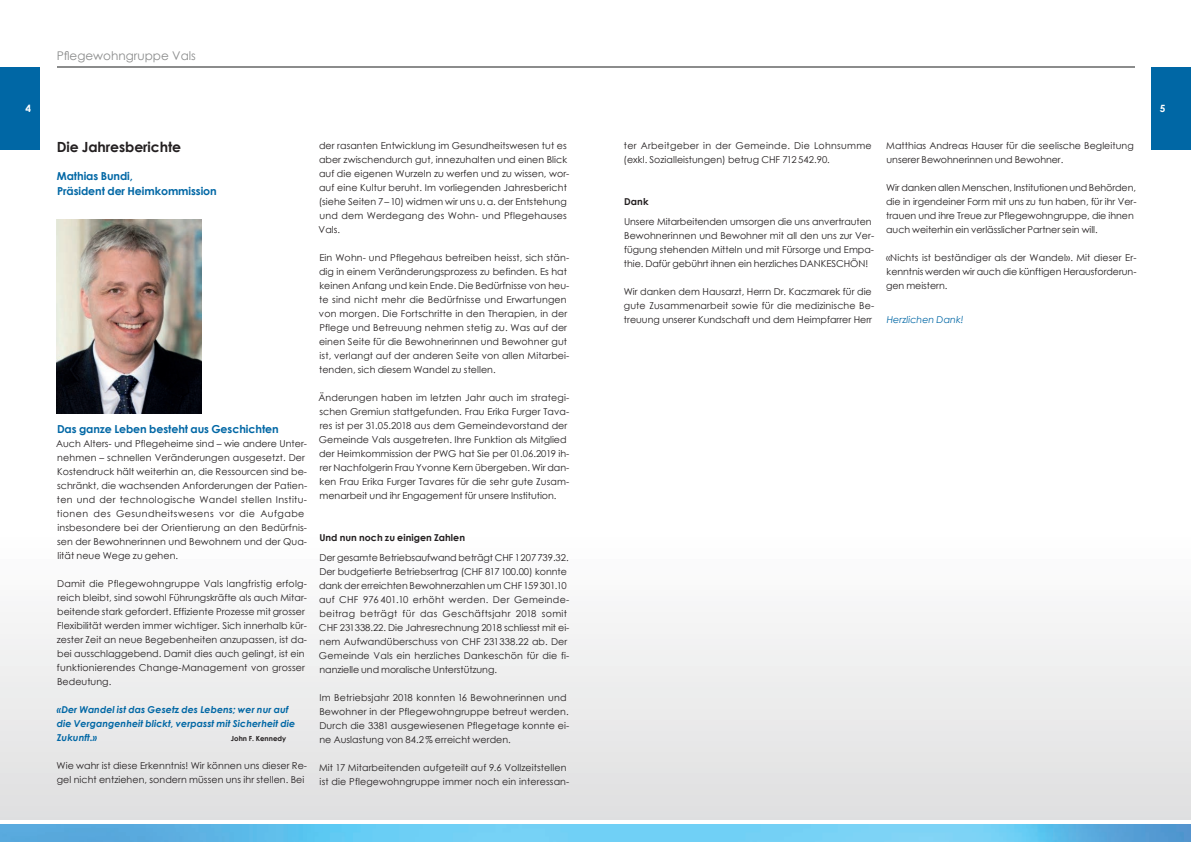
<style>
.page{position:relative;width:1191px;height:842px;background:#fff}
.page>*{position:absolute;margin:0;border:0;box-sizing:border-box;transform-origin:0 0}
.t1{font:700 14px "Century Gothic";letter-spacing:-.005em;color:#231f20}
.t2{font:12px "Century Gothic";color:#8b8c8c}
.t3{font:700 11px/14.1px "Century Gothic";letter-spacing:-.005em;color:#0067a5}
.t4{font:700 10px "Century Gothic";color:#fff}
.t5{font:9.5px/14px "Century Gothic";letter-spacing:.005em;color:#231f20}
.t6{font:italic 700 9.5px/14px "Century Gothic";letter-spacing:.005em;color:#0067a5}
.t7{font:9.5px/14px "Century Gothic";letter-spacing:.025em;color:#231f20}
.t8{font:700 9.5px "Century Gothic";letter-spacing:.005em;color:#231f20}
.t9{font:italic 9.5px "Century Gothic";letter-spacing:.005em;color:#0067a5}
.t10{font:700 7px "Century Gothic";letter-spacing:.005em;color:#231f20}
</style>
<div class="page">
<div style="left:0;top:342px;width:1191px;height:477px;background:linear-gradient(to bottom,#fff,#e4e4e5)"></div>
<img style="left:0;top:825px;width:1191px;height:17px">
<div style="left:1151px;top:67px;width:40px;height:83px;background:#0067a5"></div>
<div style="left:0;top:67px;width:40px;height:83px;background:#0067a5"></div>
<hr style="left:57px;top:66px;width:1077px;height:1px;background:#8b8c8c">
<img style="left:57px;top:220px;width:145px;height:194px">
<p class="t2" style="left:57px;top:47px;width:141px">Pflegewohngruppe Vals</p>
<p class="t4" style="left:26px;top:101px;width:7px">4</p>
<p class="t4" style="left:1159px;top:101px;width:7px">5</p>
<h1 class="t1" style="left:57px;top:137px;width:126px">Die Jahresberichte</h1>
<p class="t3" style="left:57px;top:169px;width:161px">Mathias Bundi,<br>Präsident der Heimkommission</p>
<p class="t3" style="left:57px;top:421px;width:223px">Das ganze Leben besteht aus Geschichten</p>
<p class="t5" style="left:56px;top:436px;width:252px">Auch Alters- und Pflegeheime sind – wie andere Unter&shy;nehmen – schnellen Veränderungen ausgesetzt. Der Kostendruck hält weiterhin an, die Ressourcen sind be&shy;schränkt, die wachsenden Anforderungen der Patien&shy;ten und der technologische Wandel stellen Institu&shy;tionen des Gesundheitswesens vor die Aufgabe insbesondere bei der Orientierung an den Bedürfnis&shy;sen der Bewohnerinnen und Bewohnern und der Qua&shy;lität neue Wege zu gehen.</p>
<p class="t5" style="left:57px;top:576px;width:252px">Damit die Pflegewohngruppe Vals langfristig erfolg&shy;reich bleibt, sind sowohl Führungskräfte als auch Mitar&shy;beitende stark gefordert. Effiziente Prozesse mit grosser Flexibilität werden immer wichtiger. Sich innerhalb kür&shy;zester Zeit an neue Begebenheiten anzupassen, ist da&shy;bei ausschlaggebend. Damit dies auch gelingt, ist ein funktionierendes Change-Management von grosser Bedeutung.</p>
<p class="t6" style="left:57px;top:702px;width:240px">«Der Wandel ist das Gesetz des Lebens; wer nur auf die Vergangenheit blickt, verpasst mit Sicherheit die<br>Zukunft.»</p>
<p class="t10" style="left:231px;top:733px;width:57px">John F. Kennedy</p>
<p class="t5" style="left:57px;top:758px;width:252px">Wie wahr ist diese Erkenntnis! Wir können uns dieser Re&shy;gel nicht entziehen, sondern müssen uns ihr stellen. Bei</p>
<p class="t5" style="left:318px;top:138px;width:252px">der rasanten Entwicklung im Gesundheitswesen tut es aber zwischendurch gut, innezuhalten und einen Blick auf die eigenen Wurzeln zu werfen und zu wissen, wor&shy;auf eine Kultur beruht. Im vorliegenden Jahresbericht (siehe Seiten 7–10) widmen wir uns u. a. der Entstehung und dem Werdegang des Wohn- und Pflegehauses Vals.</p>
<p class="t5" style="left:319px;top:250px;width:252px">Ein Wohn- und Pflegehaus betreiben heisst, sich stän&shy;dig in einem Veränderungsprozess zu befinden. Es hat keinen Anfang und kein Ende. Die Bedürfnisse von heu&shy;te sind nicht mehr die Bedürfnisse und Erwartungen von morgen. Die Fortschritte in den Therapien, in der Pflege und Betreuung nehmen stetig zu. Was auf der einen Seite für die Bewohnerinnen und Bewohner gut ist, verlangt auf der anderen Seite von allen Mitarbei&shy;tenden, sich diesem Wandel zu stellen.</p>
<p class="t5" style="left:318px;top:390px;width:252px">Änderungen haben im letzten Jahr auch im strategi&shy;schen Gremiun stattgefunden. Frau Erika Furger Tava&shy;res ist per 31.05.2018 aus dem Gemeindevorstand der Gemeinde Vals ausgetreten. Ihre Funktion als Mitglied der Heimkommission der PWG hat Sie per 01.06.2019 ih&shy;rer Nachfolgerin Frau Yvonne Kern übergeben. Wir dan&shy;ken Frau Erika Furger Tavares für die sehr gute Zusam&shy;menarbeit und ihr Engagement für unsere Institution.</p>
<p class="t8" style="left:319px;top:530px;width:147px">Und nun noch zu einigen Zahlen</p>
<p class="t5" style="left:319px;top:550px;width:252px">Der gesamte Betriebsaufwand beträgt CHF 1 207 739.32.<br>Der budgetierte Betriebsertrag (CHF 817 100.00) konnte dank der erreichten Bewohnerzahlen um CHF 159 301.10 auf CHF 976 401.10 erhöht werden. Der Gemeinde&shy;beitrag beträgt für das Geschäftsjahr 2018 somit CHF 231 338.22. Die Jahresrechnung 2018 schliesst mit ei&shy;nem Aufwandüberschuss von CHF 231 338.22 ab. Der Gemeinde Vals ein herzliches Dankeschön für die fi&shy;nanzielle und moralische Unterstützung.</p>
<p class="t5" style="left:319px;top:690px;width:251px">Im Betriebsjahr 2018 konnten 16 Bewohnerinnen und Bewohner in der Pflegewohngruppe betreut werden.<br>Durch die 3381 ausgewiesenen Pflegetage konnte ei&shy;ne Auslastung von 84.2 % erreicht werden.</p>
<p class="t5" style="left:319px;top:760px;width:252px">Mit 17 Mitarbeitenden aufgeteilt auf 9.6 Vollzeitstellen ist die Pflegewohngruppe immer noch ein interessan-</p>
<p class="t7" style="left:623px;top:138px;width:250px">ter Arbeitgeber in der Gemeinde. Die Lohnsumme (exkl. Sozialleistungen) betrug CHF 712 542.90.</p>
<p class="t8" style="left:624px;top:194px;width:26px">Dank</p>
<p class="t5" style="left:624px;top:214px;width:252px">Unsere Mitarbeitenden umsorgen die uns anvertrauten Bewohnerinnen und Bewohner mit all den uns zur Ver&shy;fügung stehenden Mitteln und mit Fürsorge und Empa&shy;thie. Dafür gebührt ihnen ein herzliches DANKESCHÖN!</p>
<p class="t5" style="left:624px;top:284px;width:252px">Wir danken dem Hausarzt, Herrn Dr. Kaczmarek für die gute Zusammenarbeit sowie für die medizinische Be&shy;treuung unserer Kundschaft und dem Heimpfarrer Herr</p>
<p class="t5" style="left:886px;top:138px;width:249px">Matthias Andreas Hauser für die seelische Begleitung unserer Bewohnerinnen und Bewohner.</p>
<p class="t5" style="left:886px;top:180px;width:252px">Wir danken allen Menschen, Institutionen und Behörden, die in irgendeiner Form mit uns zu tun haben, für ihr Ver&shy;trauen und ihre Treue zur Pflegewohngruppe, die ihnen auch weiterhin ein verlässlicher Partner sein will.</p>
<p class="t5" style="left:886px;top:250px;width:252px;text-align:justify">«Nichts ist beständiger als der Wandel». Mit dieser Er&shy;kenntnis werden wir auch die künftigen Herausforderun&shy;gen meistern.</p>
<p class="t9" style="left:886px;top:312px;width:78px">Herzlichen Dank!</p>
</div>
